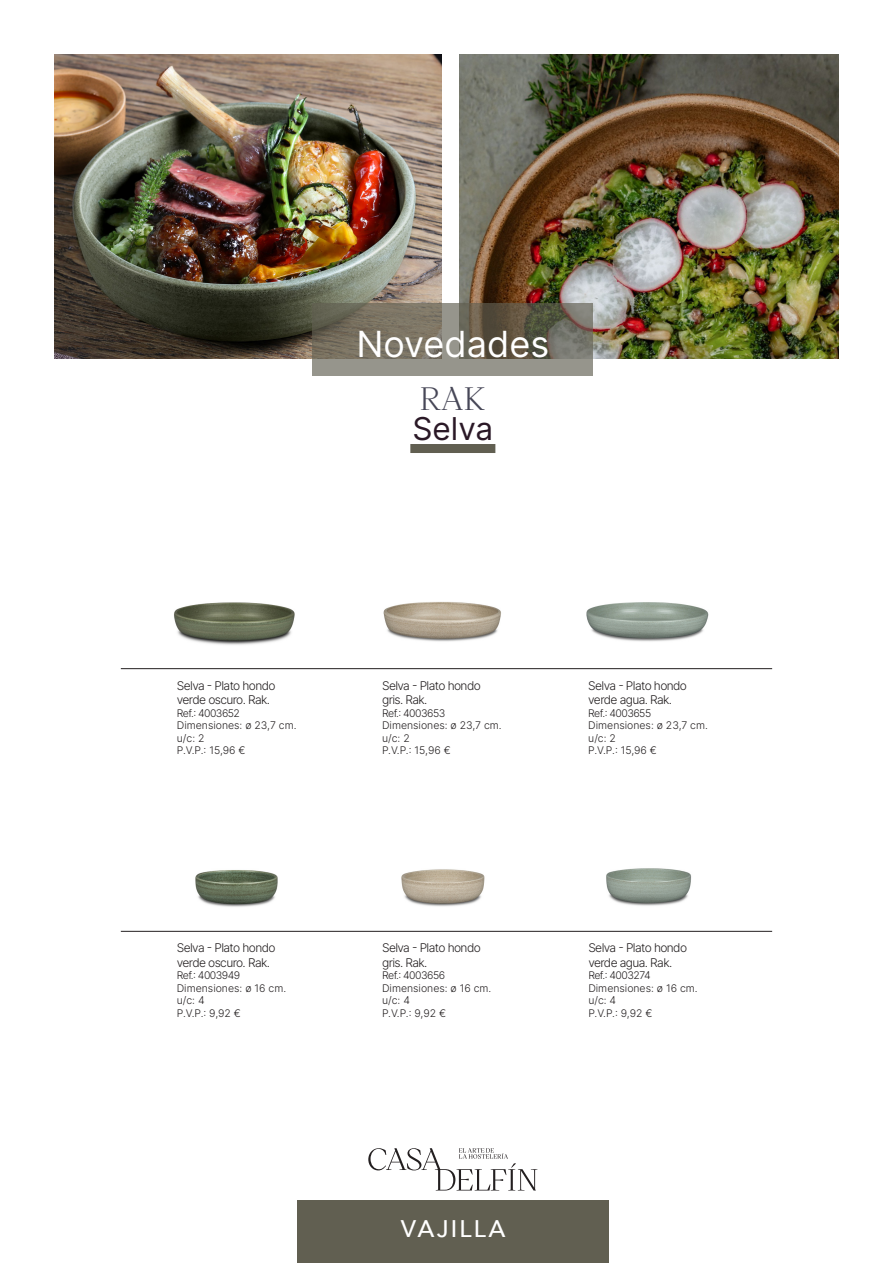
<style>
.page{position:relative;width:893px;height:1263px;background:#fff}
.page>*{position:absolute;margin:0;border:0;box-sizing:border-box;transform-origin:0 0}
.t1{font:36px "Inter";color:#fff}
.t2{font:31.5px "Inter";color:#2a1826}
.t3{font:31.5px "Victor Serif 40";color:#474757}
.t4{font:500 24px "Avenir Next";letter-spacing:.09em;color:#fff}
.t5{font:12px/14.4px "Inter";letter-spacing:-.05em;color:#231f20}
.t6{font:10.5px/12.6px "Inter";color:#231f20}
.t7{font:10.5px "Inter";letter-spacing:-.05em;color:#231f20}
</style>
<div class="page">
<img style="left:459px;top:54px;width:380px;height:305px">
<img style="left:54px;top:54px;width:388px;height:305px">
<div style="left:297px;top:1200px;width:311px;height:63px;background:#615f51"></div>
<svg style="left:368px;top:1148px;width:169px;height:42px"></svg>
<svg style="left:312px;top:304px;width:281px;height:72px;background:#787366"></svg>
<div style="left:410px;top:444px;width:85px;height:9px;background:#615f51"></div>
<img style="left:606px;top:868px;width:85px;height:38px">
<img style="left:195px;top:870px;width:83px;height:37px">
<hr style="left:121px;top:931px;width:651px;height:1px;background:#231f20">
<img style="left:401px;top:869px;width:84px;height:38px">
<img style="left:586px;top:602px;width:123px;height:40px">
<img style="left:383px;top:602px;width:118px;height:40px">
<hr style="left:121px;top:668px;width:651px;height:1px;background:#231f20">
<img style="left:174px;top:602px;width:121px;height:43px">
<p class="t1" style="left:356px;top:317px;width:194px">Novedades</p>
<p class="t3" style="left:420px;top:377px;width:68px">RAK</p>
<p class="t2" style="left:412px;top:406px;width:82px">Selva</p>
<p class="t5" style="left:177px;top:678px;width:100px">Selva - Plato hondo verde oscuro. Rak.</p>
<p class="t7" style="left:177px;top:705px;width:65px">Ref.: 4003652</p>
<p class="t6" style="left:177px;top:719px;width:121px">Dimensiones: ø 23,7 cm.</p>
<p class="t6" style="left:177px;top:731px;width:29px">u/c: 2</p>
<p class="t6" style="left:177px;top:744px;width:70px">P.V.P.: 15,96 €</p>
<p class="t5" style="left:177px;top:940px;width:100px">Selva - Plato hondo verde oscuro. Rak.</p>
<p class="t7" style="left:177px;top:968px;width:65px">Ref.: 4003949</p>
<p class="t6" style="left:177px;top:981px;width:111px">Dimensiones: ø 16 cm. u/c: 4</p>
<p class="t6" style="left:177px;top:1007px;width:66px">P.V.P.: 9,92 €</p>
<p class="t5" style="left:382px;top:678px;width:100px">Selva - Plato hondo gris. Rak.</p>
<p class="t7" style="left:382px;top:705px;width:65px">Ref.: 4003653</p>
<p class="t6" style="left:382px;top:719px;width:121px">Dimensiones: ø 23,7 cm. u/c: 2</p>
<p class="t6" style="left:382px;top:744px;width:70px">P.V.P.: 15,96 €</p>
<p class="t5" style="left:382px;top:940px;width:100px">Selva - Plato hondo gris. Rak.</p>
<p class="t7" style="left:382px;top:968px;width:65px">Ref.: 4003656</p>
<p class="t6" style="left:382px;top:981px;width:111px">Dimensiones: ø 16 cm.</p>
<p class="t6" style="left:382px;top:994px;width:29px">u/c: 4</p>
<p class="t6" style="left:382px;top:1007px;width:66px">P.V.P.: 9,92 €</p>
<p class="t4" style="left:401px;top:1208px;width:106px">VAJILLA</p>
<p class="t5" style="left:588px;top:678px;width:100px">Selva - Plato hondo verde agua. Rak.</p>
<p class="t7" style="left:588px;top:705px;width:65px">Ref.: 4003655</p>
<p class="t6" style="left:588px;top:719px;width:121px">Dimensiones: ø 23,7 cm.</p>
<p class="t6" style="left:588px;top:731px;width:29px">u/c: 2</p>
<p class="t6" style="left:588px;top:744px;width:70px">P.V.P.: 15,96 €</p>
<p class="t5" style="left:588px;top:940px;width:100px">Selva - Plato hondo verde agua. Rak.</p>
<p class="t7" style="left:588px;top:968px;width:64px">Ref.: 4003274</p>
<p class="t6" style="left:588px;top:981px;width:111px">Dimensiones: ø 16 cm.</p>
<p class="t6" style="left:588px;top:994px;width:29px">u/c: 4</p>
<p class="t6" style="left:588px;top:1007px;width:66px">P.V.P.: 9,92 €</p>
</div>
